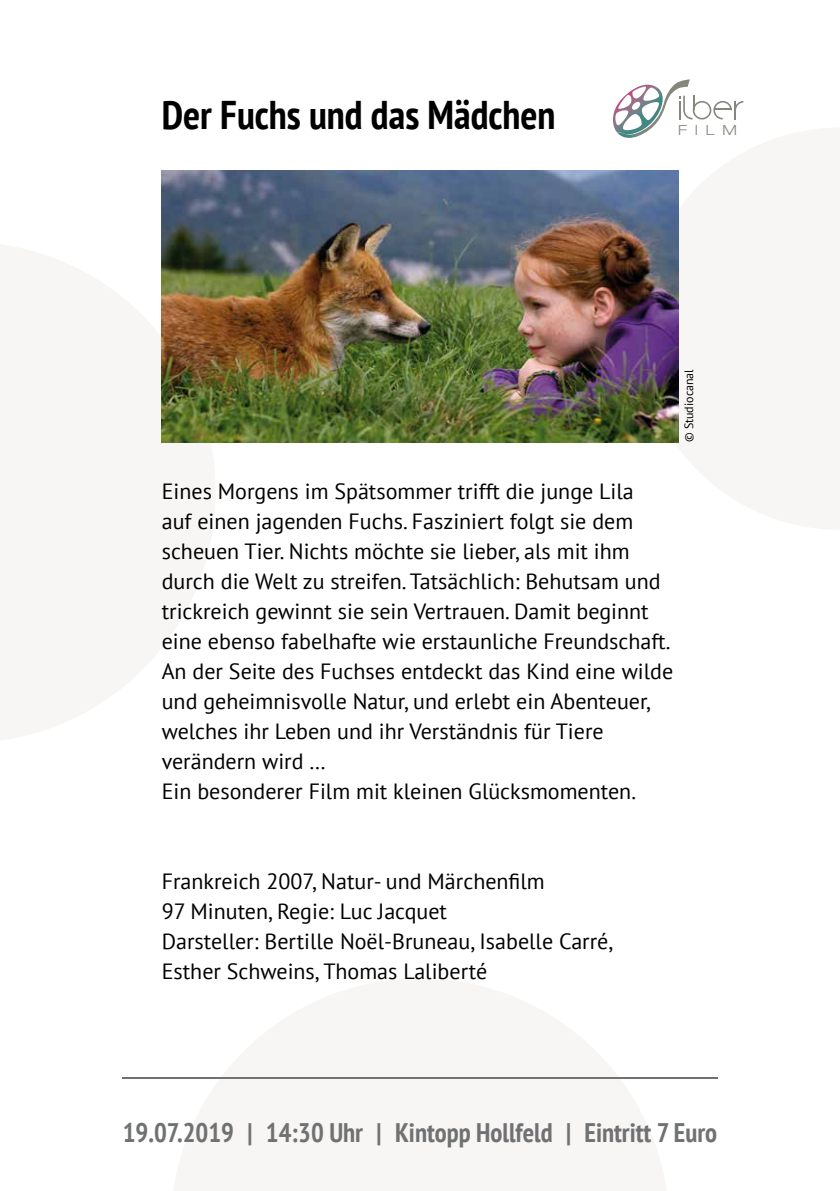
<style>
.page{position:relative;width:840px;height:1191px;background:#fff}
.page>*{position:absolute;margin:0;border:0;box-sizing:border-box;transform-origin:0 0}
.t1{font:700 condensed 40px "PT Sans";color:#000}
.t2{font:700 condensed 26.8px "PT Sans";color:#707172}
.t3{font:22px/30px "PT Sans";color:#000}
.t4{font:700 13.8px "Context Reprise Light Exp S Si";color:#85877e;scale:1.06 1}
.t5{font:12px "PT Sans";color:#000}
</style>
<div class="page">
<svg style="left:170px;top:1078px;width:499px;height:1px"></svg>
<svg style="left:638px;top:170px;width:41px;height:273px"></svg>
<hr style="left:122px;top:1076px;width:595px;height:2px;background:#707172">
<img style="left:162px;top:170px;width:515px;height:272px">
<svg style="left:689px;top:96px;width:54px;height:23px"></svg>
<svg style="left:613px;top:107px;width:3px;height:24px"></svg>
<img style="left:616px;top:79px;width:73px;height:59px">
<h1 class="t1" style="left:162px;top:88px;width:395px">Der Fuchs und das Mädchen</h1>
<p class="t4" style="left:677px;top:122px;width:57px">FILM</p>
<p class="t5" style="left:680px;top:442px;width:75px;rotate:-90deg">© Studiocanal</p>
<p class="t3" style="left:162px;top:476px;width:512px">Eines Morgens im Spätsommer trifft die junge Lila<br>auf einen jagenden Fuchs. Fasziniert folgt sie dem scheuen Tier. Nichts möchte sie lieber, als mit ihm durch die Welt zu streifen. Tatsächlich: Behutsam und trickreich gewinnt sie sein Vertrauen. Damit beginnt eine ebenso fabelhafte wie erstaunliche Freundschaft.<br>An der Seite des Fuchses entdeckt das Kind eine wilde und geheimnisvolle Natur, und erlebt ein Abenteuer, welches ihr Leben und ihr Verständnis für Tiere verändern wird …<br>Ein besonderer Film mit kleinen Glücksmomenten.</p>
<p class="t3" style="left:162px;top:866px;width:453px">Frankreich 2007, Natur- und Märchenfilm<br>97 Minuten, Regie: Luc Jacquet<br>Darsteller: Bertille Noël-Bruneau, Isabelle Carré, Esther Schweins, Thomas Laliberté</p>
<p class="t2" style="left:123px;top:1114px;width:595px">19.07.2019 | 14:30 Uhr | Kintopp Hollfeld | Eintritt 7 Euro</p>
</div>
